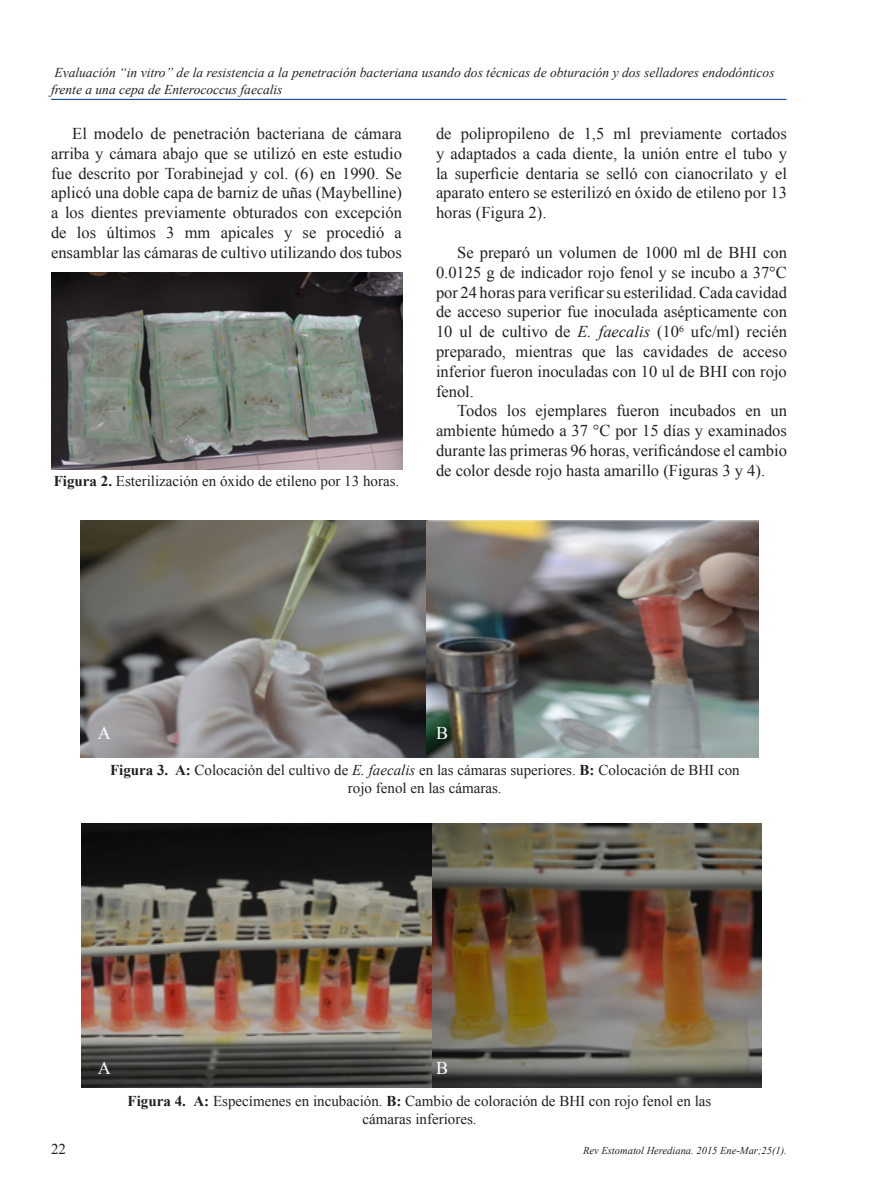
<style>
.page{position:relative;width:872px;height:1191px;background:#fff}
.page>*{position:absolute;margin:0;border:0;box-sizing:border-box;transform-origin:0 0}
.t1{font:18px "Times New Roman";color:#fff}
.Default{font:16.5px/19.8px "Times New Roman";color:#231f20;text-align:justify}
.Normal__Web{font:15px/18px "Times New Roman";color:#231f20;text-align:center}
.t2{font:italic 13.5px/16.2px "Times New Roman";color:#231f20}
.t3{font:italic 10.5px "Times New Roman";color:#231f20}
.s1{font-style:italic}
.s2{font-weight:700}
</style>
<div class="page">
<img style="left:51px;top:273px;width:351px;height:196px">
<img style="left:81px;top:520px;width:677px;height:237px">
<img style="left:82px;top:823px;width:679px;height:264px">
<hr style="left:51px;top:99px;width:735px;height:1px;background:#0d4da1">
<p class="t2" style="left:51px;top:64px;width:725px">Evaluación “in vitro” de la resistencia a la penetración bacteriana usando dos técnicas de obturación y dos selladores endodónticos frente a una cepa de Enterococcus faecalis</p>
<p class="Default" style="left:51px;top:123px;width:352px;text-indent:21px">El modelo de penetración bacteriana de cámara arriba y cámara abajo que se utilizó en este estudio fue descrito por Torabinejad y col. (6) en 1990. Se aplicó una doble capa de barniz de uñas (Maybelline) a los dientes previamente obturados con excepción de los últimos 3 mm apicales y se procedió a ensamblar las cámaras de cultivo utilizando dos tubos</p>
<p class="Default" style="left:436px;top:123px;width:352px">de polipropileno de 1,5 ml previamente cortados y adaptados a cada diente, la unión entre el tubo y la superficie dentaria se selló con cianocrilato y el aparato entero se esterilizó en óxido de etileno por 13 horas (Figura 2).</p>
<p class="Default" style="left:436px;top:242px;width:352px;text-indent:21px">Se preparó un volumen de 1000 ml de BHI con 0.0125 g de indicador rojo fenol y se incubo a 37°C por 24 horas para verificar su esterilidad. Cada cavidad de acceso superior fue inoculada asépticamente con 10 ul de cultivo de <span class="s1">E. faecalis</span> (10<sup>6</sup> ufc/ml) recién preparado, mientras que las cavidades de acceso inferior fueron inoculadas con 10 ul de BHI con rojo fenol.</p>
<p class="Default" style="left:436px;top:401px;width:352px;text-indent:21px">Todos los ejemplares fueron incubados en un ambiente húmedo a 37 °C por 15 días y examinados durante las primeras 96 horas, verificándose el cambio de color desde rojo hasta amarillo (Figuras 3 y 4).</p>
<p class="Normal__Web" style="left:54px;top:471px;width:347px"><span class="s2">Figura 2.</span> Esterilización en óxido de etileno por 13 horas.</p>
<p class="t1" style="left:98px;top:721px;width:14px">A</p>
<p class="t1" style="left:436px;top:721px;width:14px">B</p>
<p class="Normal__Web" style="left:110px;top:760px;width:631px"><span class="s2">Figura 3. A:</span> Colocación del cultivo de <span class="s1">E. faecalis</span> en las cámaras superiores. <span class="s2">B:</span> Colocación de BHI con rojo fenol en las cámaras.</p>
<p class="t1" style="left:98px;top:1055px;width:14px">A</p>
<p class="t1" style="left:436px;top:1055px;width:14px">B</p>
<p class="Normal__Web" style="left:128px;top:1091px;width:585px"><span class="s2">Figura 4. A:</span> Especímenes en incubación. <span class="s2">B:</span> Cambio de coloración de BHI con rojo fenol en las</p>
<p class="Normal__Web" style="left:362px;top:1109px;width:116px">cámaras inferiores.</p>
<p class="Normal__Web" style="left:51px;top:1139px;width:16px">22</p>
<p class="t3" style="left:583px;top:1143px;width:205px">Rev Estomatol Herediana. 2015 Ene-Mar;25(1).</p>
</div>
